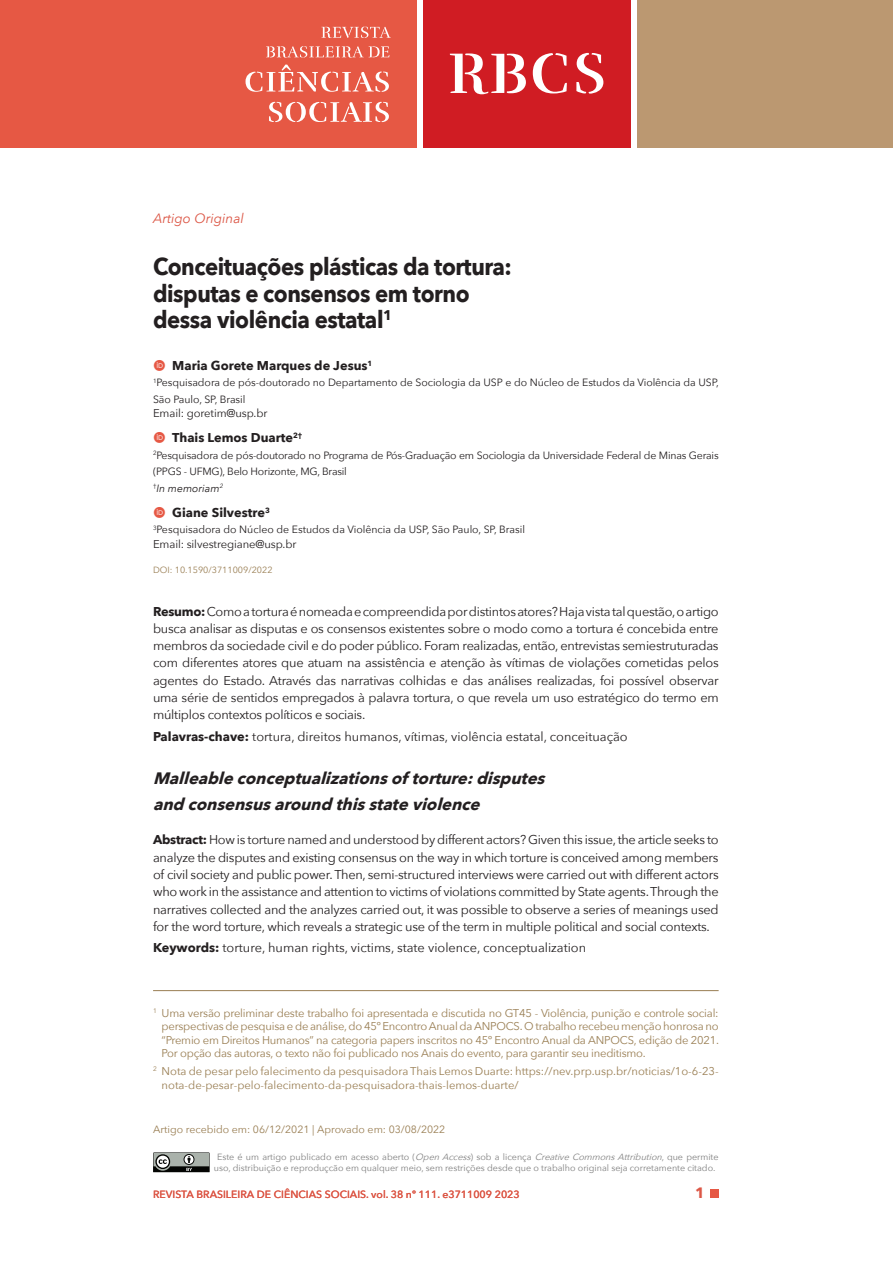
<style>
.page{position:relative;width:893px;height:1263px;background:#fff}
.page>*{position:absolute;margin:0;border:0;box-sizing:border-box;transform-origin:0 0}
.ArticleTitle{font:700 24px/26.2px "Avenir Next";letter-spacing:-.02em;color:#231f20;scale:.92 1}
.ArticleTitle-Trans1{font:italic 700 16.5px/26.2px "Avenir Next";color:#231f20}
.t1{font:700 15px "Avenir Next";color:#dc5746}
.t2{font:italic 13.5px "Avenir Next";color:#dc5746}
.Abstract{font:12.75px/17.2px "Avenir Next";letter-spacing:-.02em;color:#231f20;text-align:justify}
.Abstract-Trans1{font:12.75px/17.2px "Avenir Next";letter-spacing:-.02em;color:#231f20;text-align:justify}
.Keywords{font:12.75px "Avenir Next";color:#231f20}
.Keywords-Trans1{font:12.75px "Avenir Next";color:#231f20}
.Authors{font:700 12.75px "Avenir Next";color:#231f20}
.Footnote{font:11.25px/13.5px "Avenir Next";color:#997e53;text-align:justify}
.Correspondence{font:11.25px "Avenir Next";letter-spacing:-.01em;color:#231f20}
.Affiliations{font:10.5px/16.5px "Avenir Next";letter-spacing:-.005em;color:#231f20}
.t3{font:500 10.5px "Avenir Next";color:#dc5746}
.History{font:10.5px "Avenir Next";color:#997e53}
.Affiliations-2{font:italic 10.5px "Avenir Next";color:#231f20}
.LicenseParaAlt{font:9px/10.8px "Avenir Next";color:#7f7f7f;text-align:center}
.fnArticleOther{font:9px "Avenir Next";color:#997e53}
.s1{font-weight:700}
.s2{font-style:italic}
</style>
<div class="page">
<div style="left:710px;top:1189px;width:9px;height:9px;background:#e65844"></div>
<svg style="left:153px;top:1152px;width:57px;height:21px"></svg>
<div style="left:0;top:0;width:416px;height:148px;background:#e65844"></div>
<div style="left:637px;top:0;width:256px;height:148px;background:#bb9871"></div>
<div style="left:423px;top:0;width:208px;height:148px;background:#d01c23"></div>
<svg style="left:266px;top:46px;width:123px;height:12px"></svg>
<svg style="left:321px;top:27px;width:70px;height:11px"></svg>
<svg style="left:269px;top:102px;width:120px;height:20px"></svg>
<svg style="left:246px;top:65px;width:143px;height:27px"></svg>
<svg style="left:450px;top:53px;width:153px;height:41px"></svg>
<hr style="left:153px;top:990px;width:566px;height:1px;background:#997e53">
<p class="t2" style="left:153px;top:207px;width:92px">Artigo Original</p>
<p class="ArticleTitle" style="left:153px;top:253px;width:392px">Conceituações plásticas da tortura: disputas e consensos em torno dessa violência estatal<sup>1</sup></p>
<p class="Authors" style="left:172px;top:354px;width:202px">Maria Gorete Marques de Jesus<sup>1</sup></p>
<p class="Affiliations" style="left:153px;top:374px;width:567px"><sup>1</sup>Pesquisadora de pós-doutorado no Departamento de Sociologia da USP e do Núcleo de Estudos da Violência da USP,<br>São Paulo, SP, Brasil</p>
<p class="Correspondence" style="left:153px;top:404px;width:116px">Email: goretim@usp.br</p>
<p class="Authors" style="left:172px;top:427px;width:132px">Thais Lemos Duarte<sup>2†</sup></p>
<p class="Affiliations" style="left:153px;top:446px;width:567px"><sup>2</sup>Pesquisadora de pós-doutorado no Programa de Pós-Graduação em Sociologia da Universidade Federal de Minas Gerais (PPGS - UFMG), Belo Horizonte, MG, Brasil</p>
<p class="Affiliations-2" style="left:153px;top:479px;width:72px"><sup>†</sup>In memoriam<sup>2</sup></p>
<p class="Authors" style="left:172px;top:501px;width:99px">Giane Silvestre<sup>3</sup></p>
<p class="Affiliations" style="left:153px;top:521px;width:374px"><sup>3</sup>Pesquisadora do Núcleo de Estudos da Violência da USP, São Paulo, SP, Brasil</p>
<p class="Correspondence" style="left:153px;top:534px;width:145px">Email: silvestregiane@usp.br</p>
<p class="fnArticleOther" style="left:153px;top:562px;width:121px">DOI: 10.1590/3711009/2022</p>
<p class="Abstract" style="left:153px;top:602px;width:567px"><span class="s1">Resumo:</span> Como a tortura é nomeada e compreendida por distintos atores? Haja vista tal questão, o artigo busca analisar as disputas e os consensos existentes sobre o modo como a tortura é concebida entre membros da sociedade civil e do poder público. Foram realizadas, então, entrevistas semiestruturadas com diferentes atores que atuam na assistência e atenção às vítimas de violações cometidas pelos agentes do Estado. Através das narrativas colhidas e das análises realizadas, foi possível observar uma série de sentidos empregados à palavra tortura, o que revela um uso estratégico do termo em múltiplos contextos políticos e sociais.</p>
<p class="Keywords" style="left:153px;top:725px;width:476px"><span class="s1">Palavras-chave:</span> tortura, direitos humanos, vítimas, violência estatal, conceituação</p>
<p class="ArticleTitle-Trans1" style="left:153px;top:765px;width:400px">Malleableconceptualizationsoftorture:disputes andconsensusaroundthisstateviolence</p>
<p class="Abstract-Trans1" style="left:153px;top:831px;width:567px"><span class="s1">Abstract:</span> How is torture named and understood by different actors? Given this issue, the article seeks to analyze the disputes and existing consensus on the way in which torture is conceived among members of civil society and public power. Then, semi-structured interviews were carried out with different actors who work in the assistance and attention to victims of violations committed by State agents. Through the narratives collected and the analyzes carried out, it was possible to observe a series of meanings used for the word torture, which reveals a strategic use of the term in multiple political and social contexts.</p>
<p class="Keywords-Trans1" style="left:153px;top:937px;width:435px"><span class="s1">Keywords:</span> torture, human rights, victims, state violence, conceptualization</p>
<p class="Footnote" style="left:162px;top:1006px;width:559px;text-indent:-9px"><sup>1</sup> Uma versão preliminar deste trabalho foi apresentada e discutida no GT45 - Violência, punição e controle social: perspectivas de pesquisa e de análise, do 45º Encontro Anual da ANPOCS. O trabalho recebeu menção honrosa no “Premio em Direitos Humanos” na categoria papers inscritos no 45º Encontro Anual da ANPOCS, edição de 2021.<br>Por opção das autoras, o texto não foi publicado nos Anais do evento, para garantir seu ineditismo.</p>
<p class="Footnote" style="left:162px;top:1064px;width:559px;text-indent:-9px"><sup>2</sup> Nota de pesar pelo falecimento da pesquisadora Thais Lemos Duarte: https://nev.prp.usp.br/noticias/1o-6-23- nota-de-pesar-pelo-falecimento-da-pesquisadora-thais-lemos-duarte/</p>
<p class="History" style="left:153px;top:1121px;width:294px">Artigo recebido em: 06/12/2021 | Aprovado em: 03/08/2022</p>
<p class="LicenseParaAlt" style="left:214px;top:1151px;width:506px">Este é um artigo publicado em acesso aberto (<span class="s2">OpenAccess</span>) sob a licença <span class="s2">CreativeCommonsAttribution</span>, que permite uso, distribuição e reproduçcão em qualquer meio, sem restrições desde que o trabalho original seja corretamente citado.</p>
<p class="t3" style="left:153px;top:1185px;width:368px">REVISTA BRASILEIRA DE CIÊNCIAS SOCIAIS. vol. 38 nº 111. e3711009 2023</p>
<p class="t1" style="left:695px;top:1179px;width:11px">1</p>
</div>
